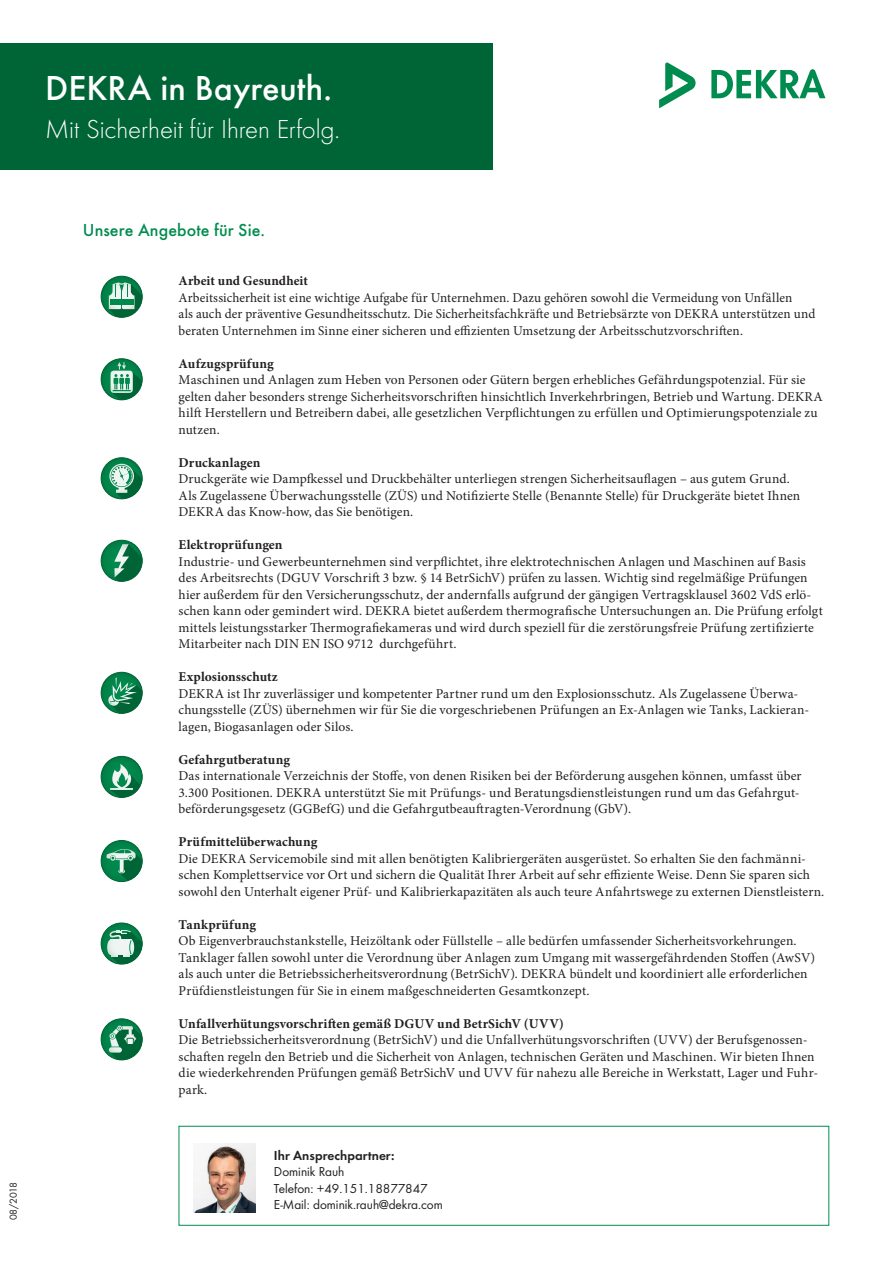
<style>
.page{position:relative;width:893px;height:1263px;background:#fff}
.page>*{position:absolute;margin:0;border:0;box-sizing:border-box;transform-origin:0 0}
.t1{font:500 36px "Futura";letter-spacing:.005em;color:#fff}
.t2{font:300 27px "Futura";letter-spacing:-.005em;color:#fff}
.t3{font:500 18px "Futura";letter-spacing:.005em;color:#008c4e}
.t4{font:13.5px/16.5px "Minion Pro";letter-spacing:.005em;color:#231f20}
.t5{font:700 13.5px "Minion Pro";letter-spacing:.01em;color:#231f20}
.t6{font:13.5px/16.5px "Futura Boo";color:#231f20}
.t7{font:13.5px "Futura Dem";color:#231f20}
.t8{font:10.5px "Futura Boo";letter-spacing:-.025em;color:#231f20}
</style>
<div class="page">
<svg style="left:711px;top:69px;width:114px;height:29px"></svg>
<svg style="left:659px;top:63px;width:37px;height:45px"></svg>
<div style="left:0;top:43px;width:493px;height:127px;background:#006536"></div>
<svg style="left:108px;top:677px;width:34px;height:36px"></svg>
<svg style="left:101px;top:672px;width:41px;height:41px"></svg>
<svg style="left:114px;top:544px;width:28px;height:37px"></svg>
<svg style="left:101px;top:540px;width:41px;height:41px"></svg>
<svg style="left:109px;top:464px;width:33px;height:35px"></svg>
<svg style="left:101px;top:458px;width:41px;height:41px"></svg>
<svg style="left:112px;top:362px;width:30px;height:38px"></svg>
<svg style="left:101px;top:359px;width:41px;height:41px"></svg>
<svg style="left:101px;top:840px;width:41px;height:42px"></svg>
<svg style="left:106px;top:849px;width:36px;height:32px"></svg>
<svg style="left:101px;top:840px;width:41px;height:41px"></svg>
<svg style="left:109px;top:1026px;width:33px;height:34px"></svg>
<svg style="left:101px;top:1019px;width:41px;height:41px"></svg>
<svg style="left:110px;top:764px;width:30px;height:33px"></svg>
<svg style="left:101px;top:756px;width:41px;height:41px"></svg>
<svg style="left:109px;top:930px;width:33px;height:34px"></svg>
<svg style="left:101px;top:923px;width:41px;height:41px"></svg>
<svg style="left:109px;top:282px;width:33px;height:35px"></svg>
<svg style="left:101px;top:276px;width:41px;height:41px"></svg>
<div style="left:179px;top:1126px;width:650px;height:100px;border:1px solid #008c4e"></div>
<img style="left:194px;top:1143px;width:62px;height:69px">
<h1 class="t1" style="left:45px;top:61px;width:289px">DEKRA in Bayreuth.</h1>
<h2 class="t2" style="left:45px;top:112px;width:296px">Mit Sicherheit für Ihren Erfolg.</h2>
<p class="t8" style="left:6px;top:1220px;width:40px;rotate:-90deg">08/2018</p>
<h3 class="t3" style="left:83px;top:216px;width:183px">Unsere Angebote für Sie.</h3>
<p class="t5" style="left:178px;top:271px;width:131px">Arbeit und Gesundheit</p>
<p class="t4" style="left:178px;top:289px;width:638px">Arbeitssicherheit ist eine wichtige Aufgabe für Unternehmen. Dazu gehören sowohl die Vermeidung von Unfällen<br>als auch der präventive Gesundheitsschutz. Die Sicherheitsfachkräfte und Betriebsärzte von DEKRA unterstützen und beraten Unternehmen im Sinne einer sicheren und effizienten Umsetzung der Arbeitsschutzvorschriften.</p>
<p class="t5" style="left:179px;top:354px;width:97px">Aufzugsprüfung</p>
<p class="t4" style="left:179px;top:371px;width:646px">Maschinen und Anlagen zum Heben von Personen oder Gütern bergen erhebliches Gefährdungspotenzial. Für sie gelten daher besonders strenge Sicherheitsvorschriften hinsichtlich Inverkehrbringen, Betrieb und Wartung. DEKRA hilft Herstellern und Betreibern dabei, alle gesetzlichen Verpflichtungen zu erfüllen und Optimierungspotenziale zu nutzen.</p>
<p class="t5" style="left:179px;top:453px;width:83px">Druckanlagen</p>
<p class="t4" style="left:179px;top:470px;width:623px">Druckgeräte wie Dampfkessel und Druckbehälter unterliegen strengen Sicherheitsauflagen – aus gutem Grund.<br>Als Zugelassene Überwachungsstelle (ZÜS) und Notifizierte Stelle (Benannte Stelle) für Druckgeräte bietet Ihnen<br>DEKRA das Know-how, das Sie benötigen.</p>
<p class="t5" style="left:179px;top:535px;width:105px">Elektroprüfungen</p>
<p class="t4" style="left:179px;top:553px;width:646px">Industrie- und Gewerbeunternehmen sind verpflichtet, ihre elektrotechnischen Anlagen und Maschinen auf Basis des Arbeitsrechts (DGUV Vorschrift 3 bzw. § 14 BetrSichV) prüfen zu lassen. Wichtig sind regelmäßige Prüfungen hier außerdem für den Versicherungsschutz, der andernfalls aufgrund der gängigen Vertragsklausel 3602 VdS erlö&shy;schen kann oder gemindert wird. DEKRA bietet außerdem thermografische Untersuchungen an. Die Prüfung erfolgt mittels leistungsstarker Thermografiekameras und wird durch speziell für die zerstörungsfreie Prüfung zertifizierte Mitarbeiter nach DIN EN ISO 9712 durchgeführt.</p>
<p class="t5" style="left:179px;top:667px;width:101px">Explosionsschutz</p>
<p class="t4" style="left:179px;top:685px;width:632px">DEKRA ist Ihr zuverlässiger und kompetenter Partner rund um den Explosionsschutz. Als Zugelassene Überwa&shy;chungsstelle (ZÜS) übernehmen wir für Sie die vorgeschriebenen Prüfungen an Ex-Anlagen wie Tanks, Lackieran&shy;lagen, Biogasanlagen oder Silos.</p>
<p class="t5" style="left:178px;top:750px;width:113px">Gefahrgutberatung</p>
<p class="t4" style="left:178px;top:767px;width:625px">Das internationale Verzeichnis der Stoffe, von denen Risiken bei der Beförderung ausgehen können, umfasst über<br>3.300 Positionen. DEKRA unterstützt Sie mit Prüfungs- und Beratungsdienstleistungen rund um das Gefahrgut&shy;beförderungsgesetz (GGBefG) und die Gefahrgutbeauftragten-Verordnung (GbV).</p>
<p class="t5" style="left:179px;top:832px;width:140px">Prüfmittelüberwachung</p>
<p class="t4" style="left:179px;top:850px;width:647px">Die DEKRA Servicemobile sind mit allen benötigten Kalibriergeräten ausgerüstet. So erhalten Sie den fachmänni&shy;schen Komplettservice vor Ort und sichern die Qualität Ihrer Arbeit auf sehr effiziente Weise. Denn Sie sparen sich sowohl den Unterhalt eigener Prüf- und Kalibrierkapazitäten als auch teure Anfahrtswege zu externen Dienstleistern.</p>
<p class="t5" style="left:179px;top:915px;width:79px">Tankprüfung</p>
<p class="t4" style="left:179px;top:932px;width:638px">Ob Eigenverbrauchstankstelle, Heizöltank oder Füllstelle – alle bedürfen umfassender Sicherheitsvorkehrungen.<br>Tanklager fallen sowohl unter die Verordnung über Anlagen zum Umgang mit wassergefährdenden Stoffen (AwSV) als auch unter die Betriebssicherheitsverordnung (BetrSichV). DEKRA bündelt und koordiniert alle erforderlichen Prüfdienstleistungen für Sie in einem maßgeschneiderten Gesamtkonzept.</p>
<p class="t5" style="left:179px;top:1014px;width:387px">Unfallverhütungsvorschriften gemäß DGUV und BetrSichV (UVV)</p>
<p class="t4" style="left:179px;top:1031px;width:641px">Die Betriebssicherheitsverordnung (BetrSichV) und die Unfallverhütungsvorschriften (UVV) der Berufsgenossen&shy;schaften regeln den Betrieb und die Sicherheit von Anlagen, technischen Geräten und Maschinen. Wir bieten Ihnen die wiederkehrenden Prüfungen gemäß BetrSichV und UVV für nahezu alle Bereiche in Werkstatt, Lager und Fuhr&shy;park.</p>
<p class="t7" style="left:274px;top:1145px;width:122px">Ihr Ansprechpartner:</p>
<p class="t6" style="left:274px;top:1163px;width:170px">Dominik Rauh<br>Telefon: +49.151.18877847<br>E-Mail: dominik.rauh@dekra.com</p>
</div>
